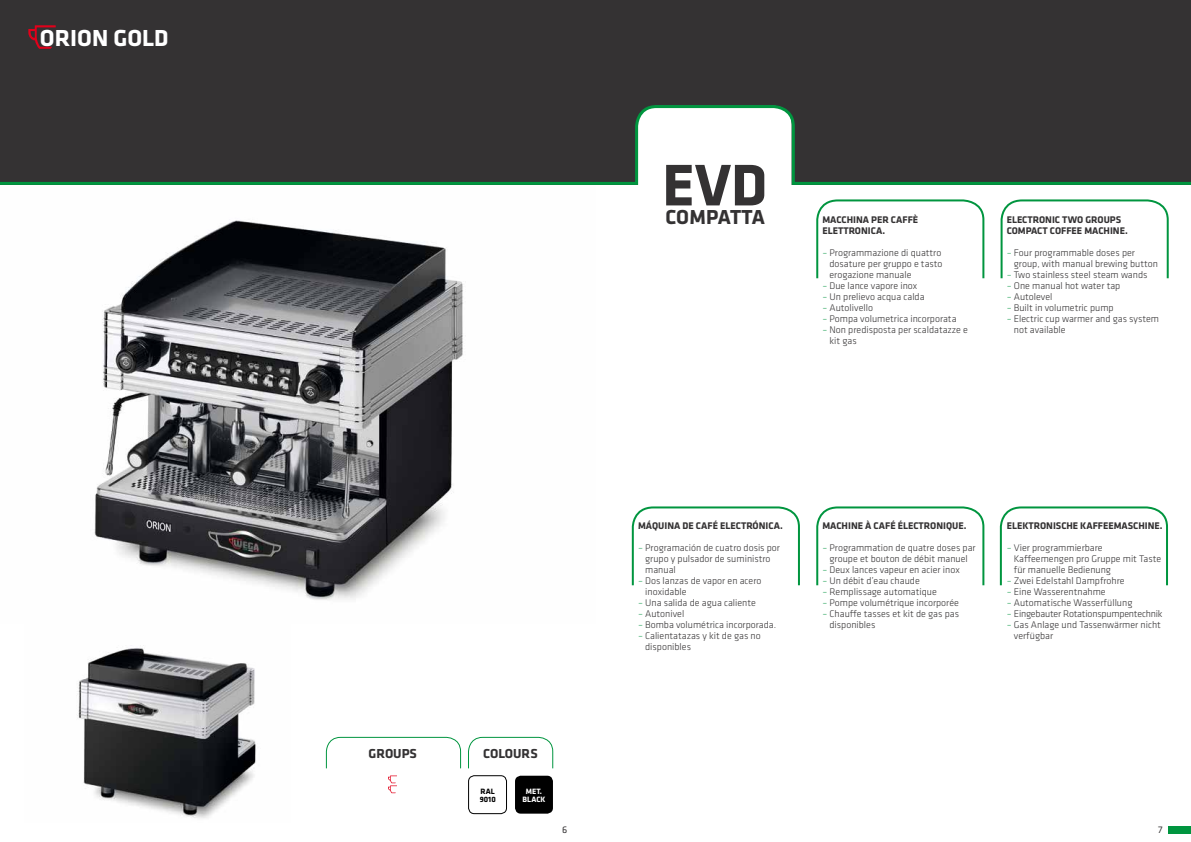
<style>
.page{position:relative;width:1191px;height:842px;background:#fff}
.page>*{position:absolute;margin:0;border:0;box-sizing:border-box;transform-origin:0 0}
.t1{font:700 60.9px "Klavika";color:#343233}
.t2{font:700 24.1px "Klavika";color:#fff}
.t3{font:700 21px "Klavika";letter-spacing:-.005em;color:#343233}
.t4{font:700 13.5px "Klavika";color:#343233}
.t5{font:300 10px/11px "Klavika";color:#343233}
.t6{font:700 10px/11px "Klavika";color:#343233}
.t7{font:300 10px "Klavika";letter-spacing:-.02em;color:#343233}
.t8{font:10px "Klavika";color:#343233}
.t9{font:700 8px/8px "Klavika";color:#fff;text-align:center}
.t10{font:700 8px/8px "Klavika";color:#000}
.s1{color:#00953f}
</style>
<div class="page">
<img style="left:94px;top:220px;width:369px;height:380px">
<div style="left:0;top:0;width:1191px;height:184px;background:#343233"></div>
<div style="left:1168px;top:826px;width:23px;height:7px;background:#00953f"></div>
<svg style="left:0;top:105px;width:1191px;height:80px"></svg>
<svg style="left:816px;top:199px;width:169px;height:80px"></svg>
<svg style="left:816px;top:506px;width:169px;height:80px"></svg>
<svg style="left:631px;top:506px;width:169px;height:80px"></svg>
<svg style="left:1000px;top:199px;width:169px;height:80px"></svg>
<svg style="left:999px;top:506px;width:169px;height:80px"></svg>
<svg style="left:28px;top:25px;width:28px;height:24px"></svg>
<img style="left:77px;top:645px;width:179px;height:173px">
<svg style="left:468px;top:736px;width:86px;height:33px"></svg>
<div style="left:468px;top:775px;width:39px;height:39px;border:1px solid #000;border-radius:6px"></div>
<div style="left:515px;top:776px;width:38px;height:38px;background:#000;border-radius:6px"></div>
<svg style="left:325px;top:736px;width:136px;height:33px"></svg>
<svg style="left:388px;top:775px;width:9px;height:18px"></svg>
<h2 class="t2" style="left:40px;top:20px;width:130px">ORION GOLD</h2>
<h1 class="t1" style="left:662px;top:141px;width:107px">EVD</h1>
<h3 class="t3" style="left:665px;top:202px;width:101px">COMPATTA</h3>
<p class="t6" style="left:822px;top:214px;width:97px">MACCHINA PER CAFFÈ<br>ELETTRONICA.</p>
<p class="t5" style="left:829px;top:247px;width:114px;text-indent:-7px"><span class="s1">–</span> Programmazione di quattro dosature per gruppo e tasto erogazione manuale</p>
<p class="t5" style="left:822px;top:280px;width:96px"><span class="s1">–</span> Due lance vapore inox</p>
<p class="t5" style="left:822px;top:291px;width:104px"><span class="s1">–</span> Un prelievo acqua calda</p>
<p class="t5" style="left:822px;top:302px;width:52px"><span class="s1">–</span> Autolivello</p>
<p class="t5" style="left:822px;top:313px;width:136px"><span class="s1">–</span> Pompa volumetrica incorporata</p>
<p class="t5" style="left:829px;top:324px;width:140px;text-indent:-7px"><span class="s1">–</span> Non predisposta per scaldatazze e kit gas</p>
<p class="t6" style="left:1006px;top:214px;width:123px">ELECTRONIC TWO GROUPS<br>COMPACT COFFEE MACHINE.</p>
<p class="t5" style="left:1013px;top:247px;width:146px;text-indent:-7px"><span class="s1">–</span> Four programmable doses per group, with manual brewing button</p>
<p class="t5" style="left:1006px;top:269px;width:142px"><span class="s1">–</span> Two stainless steel steam wands</p>
<p class="t5" style="left:1006px;top:280px;width:115px"><span class="s1">–</span> One manual hot water tap</p>
<p class="t5" style="left:1006px;top:291px;width:47px"><span class="s1">–</span> Autolevel</p>
<p class="t5" style="left:1006px;top:302px;width:108px"><span class="s1">–</span> Built in volumetric pump</p>
<p class="t5" style="left:1013px;top:313px;width:147px;text-indent:-7px"><span class="s1">–</span> Electric cup warmer and gas system not available</p>
<h3 class="t4" style="left:369px;top:743px;width:50px">GROUPS</h3>
<p class="t6" style="left:638px;top:520px;width:146px">MÁQUINA DE CAFÉ ELECTRÓNICA.</p>
<p class="t5" style="left:645px;top:542px;width:136px;text-indent:-7px"><span class="s1">–</span> Programación de cuatro dosis por grupo y pulsador de suministro manual</p>
<p class="t5" style="left:645px;top:575px;width:118px;text-indent:-7px"><span class="s1">–</span> Dos lanzas de vapor en acero inoxidable</p>
<p class="t5" style="left:638px;top:597px;width:119px"><span class="s1">–</span> Una salida de agua caliente</p>
<p class="t5" style="left:638px;top:608px;width:48px"><span class="s1">–</span> Autonivel</p>
<p class="t5" style="left:638px;top:619px;width:140px"><span class="s1">–</span> Bomba volumétrica incorporada.</p>
<p class="t5" style="left:645px;top:630px;width:117px;text-indent:-7px"><span class="s1">–</span> Calientatazas y kit de gas no disponibles</p>
<p class="t6" style="left:822px;top:520px;width:146px">MACHINE À CAFÉ ÉLECTRONIQUE.</p>
<p class="t5" style="left:822px;top:542px;width:155px;text-align:center"><span class="s1">–</span> Programmation de quatre doses par groupe et bouton de débit manuel</p>
<p class="t5" style="left:822px;top:564px;width:139px"><span class="s1">–</span> Deux lances vapeur en acier inox</p>
<p class="t5" style="left:822px;top:575px;width:99px"><span class="s1">–</span> Un débit d’eau chaude</p>
<p class="t5" style="left:822px;top:586px;width:116px"><span class="s1">–</span> Remplissage automatique</p>
<p class="t5" style="left:822px;top:597px;width:138px"><span class="s1">–</span> Pompe volumétrique incorporée</p>
<p class="t5" style="left:829px;top:608px;width:131px;text-indent:-7px"><span class="s1">–</span> Chauffe tasses et kit de gas pas disponibles</p>
<p class="t6" style="left:1006px;top:520px;width:157px">ELEKTRONISCHE KAFFEEMASCHINE.</p>
<p class="t5" style="left:1013px;top:542px;width:149px;text-indent:-7px"><span class="s1">–</span> Vier programmierbare<br>Kaffeemengen pro Gruppe mit Taste für manuelle Bedienung</p>
<p class="t5" style="left:1006px;top:575px;width:120px"><span class="s1">–</span> Zwei Edelstahl Dampfrohre</p>
<p class="t5" style="left:1006px;top:586px;width:100px"><span class="s1">–</span> Eine Wasserentnahme</p>
<p class="t5" style="left:1006px;top:597px;width:127px"><span class="s1">–</span> Automatische Wasserfüllung</p>
<p class="t7" style="left:1006px;top:608px;width:157px"><span class="s1">–</span> Eingebauter Rotationspumpentechnik</p>
<p class="t5" style="left:1013px;top:619px;width:149px;text-indent:-7px"><span class="s1">–</span> Gas Anlage und Tassenwärmer nicht verfügbar</p>
<h3 class="t4" style="left:483px;top:743px;width:56px">COLOURS</h3>
<p class="t10" style="left:480px;top:787px;width:18px">RAL<br>9010</p>
<p class="t9" style="left:522px;top:787px;width:24px">MET.<br>BLACK</p>
<p class="t8" style="left:562px;top:823px;width:7px">6</p>
<p class="t8" style="left:1158px;top:823px;width:6px">7</p>
</div>
